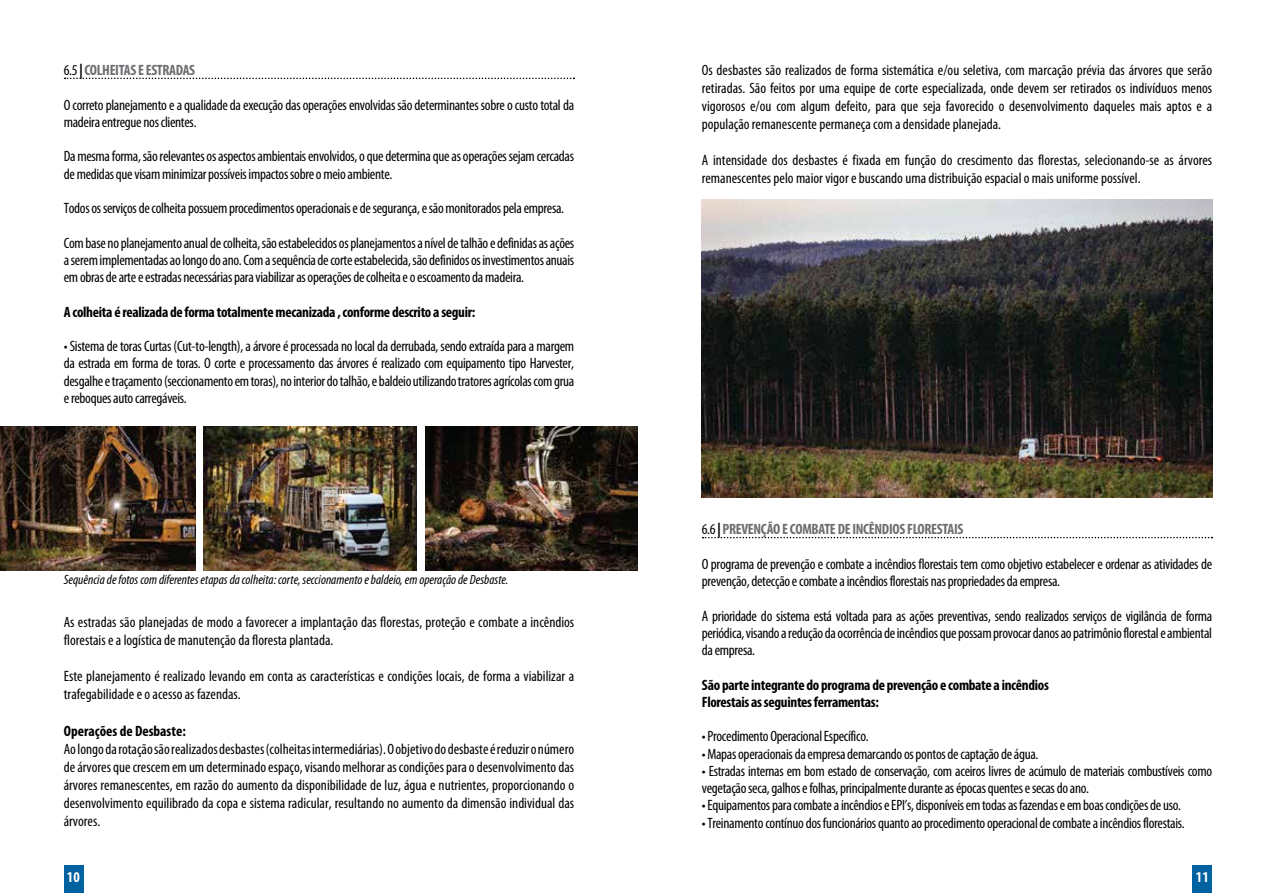
<style>
.page{position:relative;width:1276px;height:893px;background:#fff}
.page>*{position:absolute;margin:0;border:0;box-sizing:border-box;transform-origin:0 0}
.t1{font:condensed 15px/17.2px "Myriad Pro";letter-spacing:-.02em;color:#000;text-align:justify}
.t2{font:condensed 15px/18px "Myriad Pro";color:#000}
.t3{font:700 condensed 15px/17.2px "Myriad Pro";letter-spacing:-.02em;color:#000}
.t4{font:700 condensed 15px "Myriad Pro";letter-spacing:-.02em;color:#6d6e71}
.t5{font:700 condensed 15px "Myriad Pro";color:#000}
.t6{font:700 condensed 15px "Myriad Pro";color:#fff}
.t7{font:italic condensed 13.5px "Myriad Pro";color:#000}
.s1{font-weight:400;color:#000}
.s2{color:#000}
</style>
<div class="page">
<svg style="left:65px;top:78px;width:509px;height:1px"></svg>
<svg style="left:702px;top:537px;width:510px;height:1px"></svg>
<div style="left:1192px;top:866px;width:20px;height:27px;background:#0061a0"></div>
<div style="left:64px;top:866px;width:19px;height:27px;background:#0061a0"></div>
<img style="left:0;top:426px;width:195px;height:144px">
<img style="left:203px;top:426px;width:214px;height:144px">
<img style="left:425px;top:426px;width:213px;height:144px">
<img style="left:702px;top:199px;width:510px;height:298px">
<p class="t4" style="left:64px;top:61px;width:133px"><span class="s1">6.5</span> <span class="s2">|</span> COLHEITAS E ESTRADAS</p>
<p class="t1" style="left:64px;top:96px;width:512px">O correto planejamento e a qualidade da execução das operações envolvidas são determinantes sobre o custo total da madeira entregue nos clientes.</p>
<p class="t1" style="left:64px;top:148px;width:512px">Da mesma forma, são relevantes os aspectos ambientais envolvidos, o que determina que as operações sejam cercadas de medidas que visam minimizar possíveis impactos sobre o meio ambiente.</p>
<p class="t1" style="left:64px;top:200px;width:502px">Todos os serviços de colheita possuem procedimentos operacionais e de segurança, e são monitorados pela empresa.</p>
<p class="t1" style="left:64px;top:234px;width:512px">Com base no planejamento anual de colheita, são estabelecidos os planejamentos a nível de talhão e definidas as ações a serem implementadas ao longo do ano. Com a sequência de corte estabelecida, são definidos os investimentos anuais em obras de arte e estradas necessárias para viabilizar as operações de colheita e o escoamento da madeira.</p>
<p class="t3" style="left:64px;top:303px;width:413px">A colheita é realizada de forma totalmente mecanizada , conforme descrito a seguir:</p>
<p class="t1" style="left:64px;top:338px;width:512px">• Sistema de toras Curtas (Cut-to-length), a árvore é processada no local da derrubada, sendo extraída para a margem da estrada em forma de toras. O corte e processamento das árvores é realizado com equipamento tipo Harvester, desgalhe e traçamento (seccionamento em toras), no interior do talhão, e baldeio utilizando tratores agrícolas com grua e reboques auto carregáveis.</p>
<p class="t7" style="left:64px;top:572px;width:446px">Sequência de fotos com diferentes etapas da colheita: corte, seccionamento e baldeio, em operação de Desbaste.</p>
<p class="t2" style="left:64px;top:614px;width:512px">As estradas são planejadas de modo a favorecer a implantação das florestas, proteção e combate a incêndios florestais e a logística de manutenção da floresta plantada.</p>
<p class="t2" style="left:64px;top:668px;width:512px">Este planejamento é realizado levando em conta as características e condições locais, de forma a viabilizar a trafegabilidade e o acesso as fazendas.</p>
<p class="t5" style="left:64px;top:721px;width:124px">Operações de Desbaste:</p>
<p class="t1" style="left:64px;top:740px;width:512px;line-height:18px">Ao longo da rotação são realizados desbastes (colheitas intermediárias). O objetivo do desbaste é reduzir o número de árvores que crescem em um determinado espaço, visando melhorar as condições para o desenvolvimento das árvores remanescentes, em razão do aumento da disponibilidade de luz, água e nutrientes, proporcionando o desenvolvimento equilibrado da copa e sistema radicular, resultando no aumento da dimensão individual das árvores.</p>
<p class="t1" style="left:702px;top:61px;width:512px;line-height:18px">Os desbastes são realizados de forma sistemática e/ou seletiva, com marcação prévia das árvores que serão retiradas. São feitos por uma equipe de corte especializada, onde devem ser retirados os indivíduos menos vigorosos e/ou com algum defeito, para que seja favorecido o desenvolvimento daqueles mais aptos e a população remanescente permaneça com a densidade planejada.</p>
<p class="t2" style="left:702px;top:151px;width:512px">A intensidade dos desbastes é fixada em função do crescimento das florestas, selecionando-se as árvores remanescentes pelo maior vigor e buscando uma distribuição espacial o mais uniforme possível.</p>
<p class="t4" style="left:702px;top:520px;width:263px"><span class="s1">6.6</span> <span class="s2">|</span> PREVENÇÃO E COMBATE DE INCÊNDIOS FLORESTAIS</p>
<p class="t1" style="left:702px;top:555px;width:512px">O programa de prevenção e combate a incêndios florestais tem como objetivo estabelecer e ordenar as atividades de prevenção, detecção e combate a incêndios florestais nas propriedades da empresa.</p>
<p class="t1" style="left:702px;top:607px;width:512px">A prioridade do sistema está voltada para as ações preventivas, sendo realizados serviços de vigilância de forma periódica, visando a redução da ocorrência de incêndios que possam provocar danos ao patrimônio florestal e ambiental da empresa.</p>
<p class="t3" style="left:702px;top:676px;width:348px">São parte integrante do programa de prevenção e combate a incêndios<br>Florestais as seguintes ferramentas:</p>
<p class="t1" style="left:702px;top:728px;width:168px">• Procedimento Operacional Específico.</p>
<p class="t1" style="left:702px;top:745px;width:338px">• Mapas operacionais da empresa demarcando os pontos de captação de água.</p>
<p class="t1" style="left:702px;top:762px;width:512px">• Estradas internas em bom estado de conservação, com aceiros livres de acúmulo de materiais combustíveis como vegetação seca, galhos e folhas, principalmente durante as épocas quentes e secas do ano.</p>
<p class="t1" style="left:702px;top:797px;width:481px">• Equipamentos para combate a incêndios e EPI’s, disponíveis em todas as fazendas e em boas condições de uso.</p>
<p class="t1" style="left:702px;top:814px;width:484px">• Treinamento contínuo dos funcionários quanto ao procedimento operacional de combate a incêndios florestais.</p>
<p class="t6" style="left:67px;top:867px;width:15px">10</p>
<p class="t6" style="left:1195px;top:867px;width:15px">11</p>
</div>
